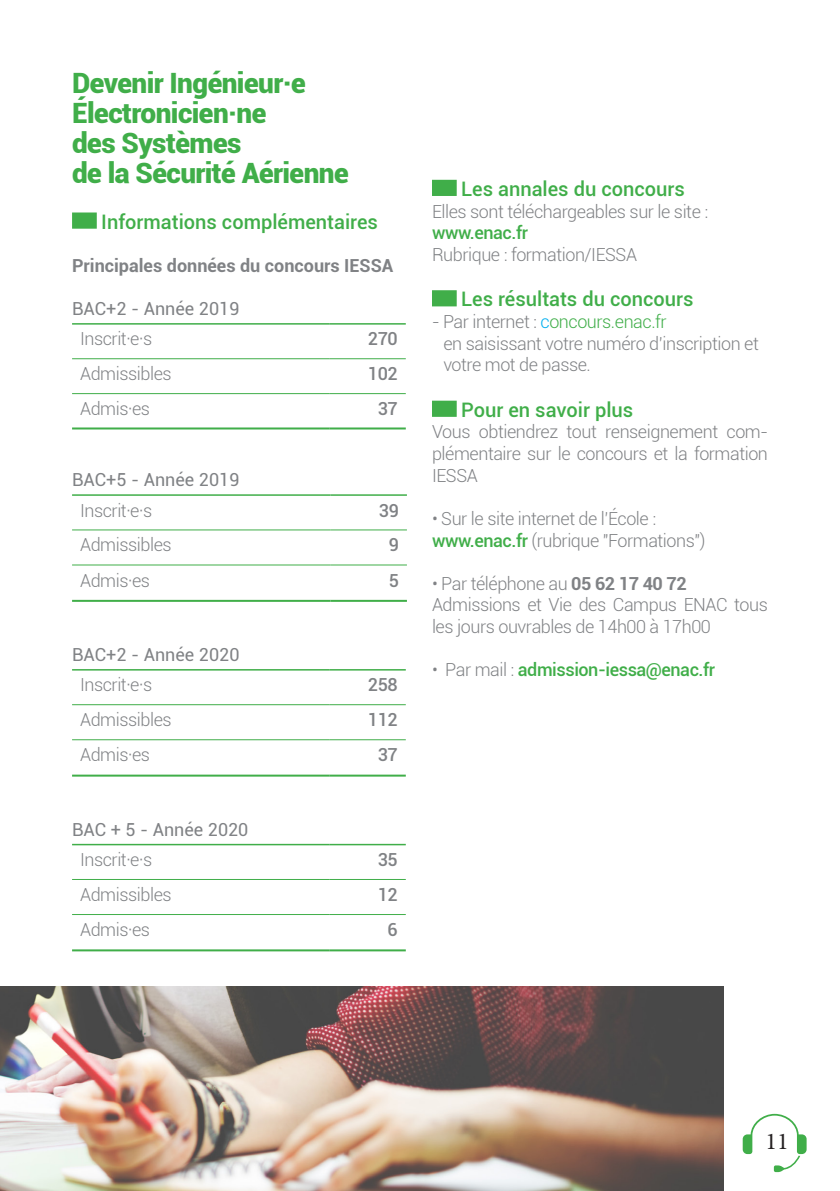
<style>
.page{position:relative;width:840px;height:1191px;background:#fff}
.page>*{position:absolute;margin:0;border:0;box-sizing:border-box;transform-origin:0 0}
.t1{font:900 28px/30px "Roboto";letter-spacing:-.02em;color:#40ae49}
.t2{font:24px "Minion Pro";color:#231f20}
.t3{font:500 20px "Roboto";color:#40ae49}
.t4{font:300 18px/21.6px "Roboto";letter-spacing:-.025em;color:#808285}
.t5{font:18px "Roboto";color:#808285}
.t6{font:500 18px "Roboto";letter-spacing:-.025em;color:#40ae49}
.t7{font:700 18px "Roboto";color:#808285}
.t8{font:300 18px "Roboto";letter-spacing:-.025em;color:#40ae49}
.t9{font:500 18px "Roboto";letter-spacing:-.025em;color:#808285}
.s1{color:#808285}
.s2{color:#00aeef}
.s3{font-weight:500;color:#40ae49}
.s4{font-weight:700}
.s5{font-weight:300;color:#808285}
</style>
<div class="page">
<div style="left:72px;top:212px;width:25px;height:17px;background:#40ae49;border:2px solid #40ae49"></div>
<hr style="left:72px;top:323px;width:257px;height:2px;background:#40ae49">
<hr style="left:329px;top:323px;width:76px;height:2px;background:#40ae49">
<hr style="left:72px;top:427px;width:257px;height:2px;background:#40ae49">
<hr style="left:329px;top:427px;width:76px;height:2px;background:#40ae49">
<hr style="left:72px;top:358px;width:257px;height:1px;background:#40ae49">
<hr style="left:329px;top:358px;width:76px;height:1px;background:#40ae49">
<hr style="left:72px;top:393px;width:257px;height:1px;background:#40ae49">
<hr style="left:329px;top:393px;width:76px;height:1px;background:#40ae49">
<hr style="left:72px;top:494px;width:258px;height:2px;background:#40ae49">
<hr style="left:330px;top:494px;width:76px;height:2px;background:#40ae49">
<hr style="left:72px;top:600px;width:258px;height:2px;background:#40ae49">
<hr style="left:330px;top:600px;width:76px;height:2px;background:#40ae49">
<hr style="left:72px;top:529px;width:258px;height:1px;background:#40ae49">
<hr style="left:330px;top:529px;width:76px;height:1px;background:#40ae49">
<hr style="left:72px;top:564px;width:258px;height:1px;background:#40ae49">
<hr style="left:330px;top:564px;width:76px;height:1px;background:#40ae49">
<hr style="left:72px;top:669px;width:257px;height:1px;background:#40ae49">
<hr style="left:329px;top:669px;width:76px;height:1px;background:#40ae49">
<hr style="left:72px;top:774px;width:257px;height:2px;background:#40ae49">
<hr style="left:329px;top:774px;width:76px;height:2px;background:#40ae49">
<hr style="left:72px;top:704px;width:257px;height:1px;background:#40ae49">
<hr style="left:329px;top:704px;width:76px;height:1px;background:#40ae49">
<hr style="left:72px;top:739px;width:257px;height:1px;background:#40ae49">
<hr style="left:329px;top:739px;width:76px;height:1px;background:#40ae49">
<hr style="left:72px;top:844px;width:257px;height:1px;background:#40ae49">
<hr style="left:329px;top:844px;width:76px;height:1px;background:#40ae49">
<hr style="left:72px;top:949px;width:257px;height:2px;background:#40ae49">
<hr style="left:329px;top:949px;width:76px;height:2px;background:#40ae49">
<hr style="left:72px;top:879px;width:257px;height:1px;background:#40ae49">
<hr style="left:329px;top:879px;width:76px;height:1px;background:#40ae49">
<hr style="left:72px;top:914px;width:257px;height:1px;background:#40ae49">
<hr style="left:329px;top:914px;width:76px;height:1px;background:#40ae49">
<div style="left:432px;top:180px;width:24px;height:16px;background:#40ae49"></div>
<div style="left:432px;top:290px;width:24px;height:16px;background:#40ae49;border:2px solid #40ae49"></div>
<div style="left:432px;top:401px;width:24px;height:16px;background:#40ae49;border:2px solid #40ae49"></div>
<svg style="left:742px;top:1113px;width:64px;height:59px"></svg>
<img style="left:0;top:986px;width:722px;height:205px">
<p class="t1" style="left:72px;top:67px;width:278px">Devenir Ingénieur·e<br>Électronicien·ne<br>des Systèmes<br>de la Sécurité Aérienne</p>
<p class="t3" style="left:101px;top:207px;width:278px">Informations complémentaires</p>
<p class="t7" style="left:72px;top:253px;width:322px">Principales données du concours IESSA</p>
<p class="t5" style="left:72px;top:296px;width:169px">BAC+2 - Année 2019</p>
<p class="t4" style="left:80px;top:327px;width:74px">Inscrit·e·s</p>
<p class="t9" style="left:368px;top:326px;width:31px">270</p>
<p class="t4" style="left:80px;top:362px;width:93px">Admissibles</p>
<p class="t9" style="left:368px;top:361px;width:31px">102</p>
<p class="t4" style="left:80px;top:397px;width:71px">Admis·es</p>
<p class="t9" style="left:377px;top:396px;width:21px">37</p>
<p class="t5" style="left:72px;top:467px;width:169px">BAC+5 - Année 2019</p>
<p class="t4" style="left:80px;top:499px;width:74px">Inscrit·e·s</p>
<p class="t9" style="left:378px;top:497px;width:21px">39</p>
<p class="t4" style="left:80px;top:533px;width:93px">Admissibles</p>
<p class="t9" style="left:388px;top:532px;width:12px">9</p>
<p class="t4" style="left:80px;top:568px;width:71px">Admis·es</p>
<p class="t9" style="left:388px;top:567px;width:12px">5</p>
<p class="t5" style="left:72px;top:642px;width:169px">BAC+2 - Année 2020</p>
<p class="t4" style="left:80px;top:673px;width:74px">Inscrit·e·s</p>
<p class="t9" style="left:368px;top:672px;width:31px">258</p>
<p class="t4" style="left:80px;top:708px;width:93px">Admissibles</p>
<p class="t9" style="left:368px;top:707px;width:31px">112</p>
<p class="t4" style="left:80px;top:743px;width:71px">Admis·es</p>
<p class="t9" style="left:377px;top:742px;width:21px">37</p>
<p class="t5" style="left:72px;top:817px;width:178px">BAC + 5 - Année 2020</p>
<p class="t4" style="left:80px;top:848px;width:74px">Inscrit·e·s</p>
<p class="t9" style="left:377px;top:847px;width:21px">35</p>
<p class="t4" style="left:80px;top:883px;width:93px">Admissibles</p>
<p class="t9" style="left:377px;top:882px;width:21px">12</p>
<p class="t4" style="left:80px;top:918px;width:71px">Admis·es</p>
<p class="t9" style="left:387px;top:917px;width:12px">6</p>
<p class="t3" style="left:461px;top:175px;width:225px">Les annales du concours</p>
<p class="t4" style="left:432px;top:200px;width:277px">Elles sont téléchargeables sur le site :</p>
<p class="t6" style="left:432px;top:220px;width:97px">www.enac.fr</p>
<p class="t4" style="left:432px;top:243px;width:206px">Rubrique : formation/IESSA</p>
<p class="t3" style="left:461px;top:285px;width:234px">Les résultats du concours</p>
<p class="t8" style="left:432px;top:309px;width:236px"><span class="s1">- Par internet :</span> <span class="s2">c</span>oncours.enac.fr</p>
<p class="t4" style="left:443px;top:332px;width:317px">en saisissant votre numéro d’inscription et votre mot de passe.</p>
<p class="t3" style="left:461px;top:396px;width:173px">Pour en savoir plus</p>
<p class="t4" style="left:432px;top:421px;width:337px;text-align:justify">Vous obtiendrez tout renseignement com&shy;plémentaire sur le concours et la formation IESSA</p>
<p class="t4" style="left:432px;top:507px;width:225px">• Sur le site internet de l’École :</p>
<p class="t4" style="left:432px;top:529px;width:275px"><span class="s3">www.enac.fr</span> (rubrique "Formations")</p>
<p class="t4" style="left:432px;top:572px;width:256px">• Par téléphone au <span class="s4">05 62 17 40 72</span></p>
<p class="t4" style="left:432px;top:593px;width:337px">Admissions et Vie des Campus ENAC tous les jours ouvrables de 14h00 à 17h00</p>
<p class="t6" style="left:432px;top:657px;width:284px"><span class="s5">• Par mail :</span> admission-iessa@enac.fr</p>
<p class="t2" style="left:765px;top:1125px;width:25px">11</p>
</div>
